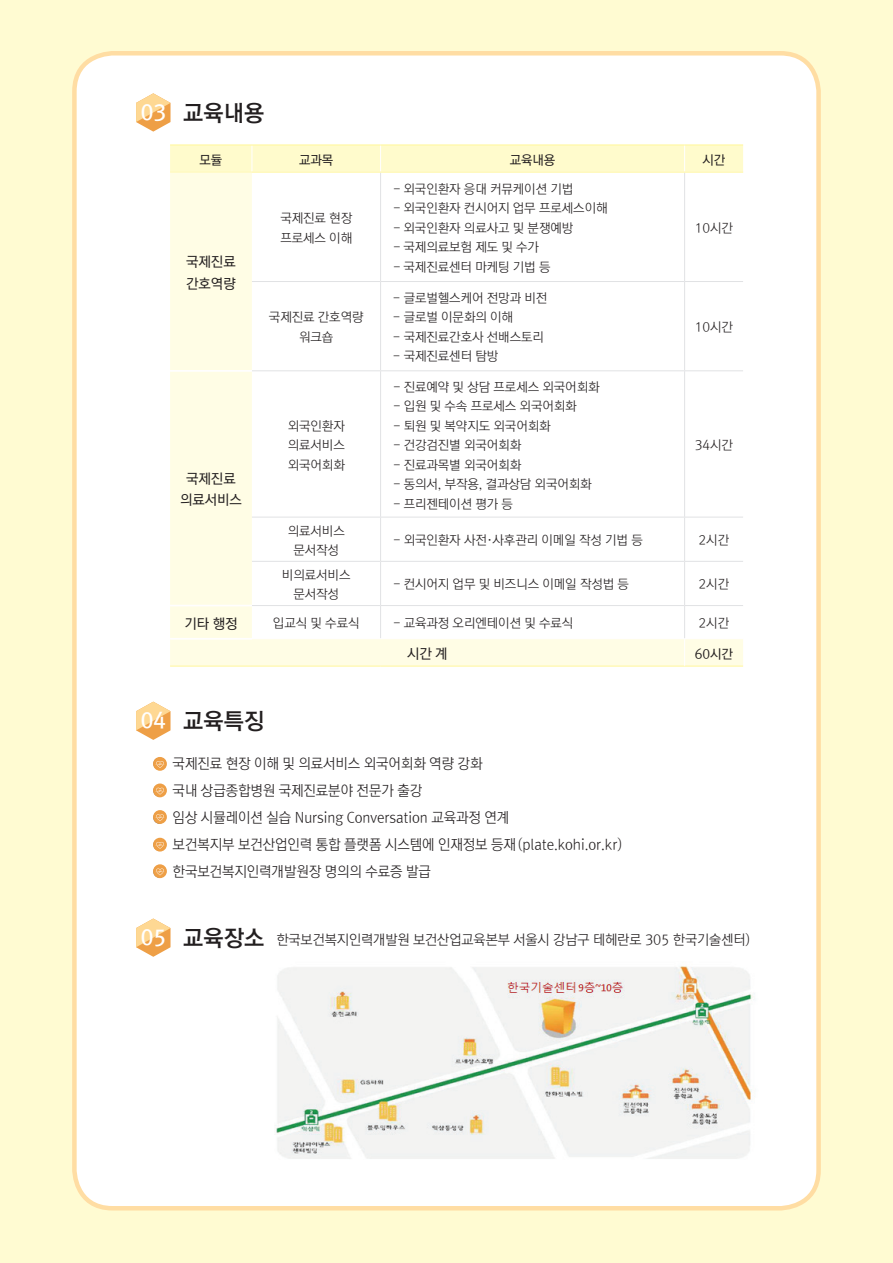
<style>
.page{position:relative;width:893px;height:1263px;background:#fffbd2}
.page>*{position:absolute;margin:0;border:0;box-sizing:border-box;transform-origin:0 0}
.t1{font:22.5px "Rix M Go B";color:#231f20}
.t2{font:14.4px "Rix M Go L";letter-spacing:-.005em;color:#231f20;scale:.96 1}
.t3{font:13.8px "Rix M Go L";letter-spacing:-.005em;color:#231f20}
.t4{font:13.8px/21px "Rix M Go M";letter-spacing:-.005em;color:#231f20}
.t5{font:12.75px/19.5px "Rix M Go L";letter-spacing:-.005em;color:#231f20;text-align:center}
.t6{font:12.75px "Rix M Go M";letter-spacing:-.005em;color:#231f20}
.s1{font-size:21px;color:#fff}
.s2{font-family:"Rix M Go B";font-size:21px;color:#fff}
.s3{font-family:"Rix M Go B";font-size:22.5px}
</style>
<div class="page">
<div style="left:74px;top:53px;width:745px;height:1155px;background:#fff;border-radius:38px"></div>
<div style="left:72px;top:51px;width:749px;height:1159px;border:4px solid #ffdda3;border-radius:38px"></div>
<div style="left:170px;top:173px;width:573px;height:493px;background:#fffde5"></div>
<svg style="left:252px;top:173px;width:491px;height:465px"></svg>
<hr style="left:380px;top:172px;width:1px;height:109px;background:#e1e2e4">
<hr style="left:684px;top:172px;width:1px;height:109px;background:#e1e2e4">
<hr style="left:252px;top:281px;width:129px;height:1px;background:#e1e2e4">
<hr style="left:381px;top:281px;width:304px;height:1px;background:#e1e2e4">
<hr style="left:380px;top:282px;width:1px;height:88px;background:#e1e2e4">
<hr style="left:685px;top:281px;width:58px;height:1px;background:#e1e2e4">
<hr style="left:684px;top:282px;width:1px;height:88px;background:#e1e2e4">
<hr style="left:252px;top:370px;width:129px;height:1px;background:#e1e2e4">
<hr style="left:381px;top:370px;width:304px;height:1px;background:#e1e2e4">
<hr style="left:380px;top:371px;width:1px;height:146px;background:#e1e2e4">
<hr style="left:685px;top:370px;width:58px;height:1px;background:#e1e2e4">
<hr style="left:684px;top:371px;width:1px;height:146px;background:#e1e2e4">
<hr style="left:252px;top:517px;width:129px;height:1px;background:#e1e2e4">
<hr style="left:381px;top:517px;width:304px;height:1px;background:#e1e2e4">
<hr style="left:380px;top:517px;width:1px;height:44px;background:#e1e2e4">
<hr style="left:685px;top:517px;width:58px;height:1px;background:#e1e2e4">
<hr style="left:684px;top:517px;width:1px;height:44px;background:#e1e2e4">
<hr style="left:252px;top:561px;width:129px;height:1px;background:#e1e2e4">
<hr style="left:381px;top:561px;width:304px;height:1px;background:#e1e2e4">
<hr style="left:380px;top:562px;width:1px;height:43px;background:#e1e2e4">
<hr style="left:685px;top:561px;width:58px;height:1px;background:#e1e2e4">
<hr style="left:684px;top:562px;width:1px;height:43px;background:#e1e2e4">
<hr style="left:252px;top:605px;width:129px;height:1px;background:#e1e2e4">
<hr style="left:381px;top:605px;width:304px;height:1px;background:#e1e2e4">
<hr style="left:380px;top:606px;width:1px;height:32px;background:#e1e2e4">
<hr style="left:685px;top:605px;width:58px;height:1px;background:#e1e2e4">
<hr style="left:684px;top:606px;width:1px;height:32px;background:#e1e2e4">
<div style="left:170px;top:146px;width:573px;height:26px;background:#fffbcc"></div>
<hr style="left:170px;top:666px;width:82px;height:1px;background:#fff79a">
<hr style="left:252px;top:666px;width:129px;height:1px;background:#fff79a">
<hr style="left:381px;top:666px;width:304px;height:1px;background:#fff79a">
<hr style="left:685px;top:666px;width:58px;height:1px;background:#fff79a">
<hr style="left:170px;top:145px;width:82px;height:1px;background:#fff79a">
<hr style="left:252px;top:145px;width:129px;height:1px;background:#fff79a">
<hr style="left:381px;top:145px;width:304px;height:1px;background:#fff79a">
<hr style="left:685px;top:145px;width:58px;height:1px;background:#fff79a">
<hr style="left:170px;top:172px;width:82px;height:1px;background:#fff9b8">
<hr style="left:252px;top:172px;width:129px;height:1px;background:#fff9b8">
<hr style="left:381px;top:172px;width:304px;height:1px;background:#fff9b8">
<hr style="left:685px;top:172px;width:58px;height:1px;background:#fff9b8">
<hr style="left:170px;top:370px;width:82px;height:1px;background:#fff">
<hr style="left:170px;top:371px;width:82px;height:1px;background:#fff">
<hr style="left:170px;top:605px;width:82px;height:1px;background:#fff">
<hr style="left:170px;top:606px;width:82px;height:1px;background:#fff">
<svg style="left:684px;top:639px;width:1px;height:27px"></svg>
<hr style="left:170px;top:638px;width:82px;height:1px;background:#fff">
<hr style="left:170px;top:639px;width:82px;height:1px;background:#fff">
<hr style="left:252px;top:638px;width:129px;height:1px;background:#fff">
<hr style="left:381px;top:638px;width:304px;height:1px;background:#fff">
<hr style="left:685px;top:638px;width:58px;height:1px;background:#fff">
<svg style="left:136px;top:93px;width:35px;height:39px"></svg>
<svg style="left:136px;top:702px;width:35px;height:38px"></svg>
<div style="left:153px;top:757px;width:14px;height:14px;background:#ee9f46;border-radius:7px"></div>
<svg style="left:156px;top:761px;width:8px;height:7px"></svg>
<svg style="left:153px;top:783px;width:14px;height:14px"></svg>
<svg style="left:156px;top:787px;width:8px;height:7px"></svg>
<div style="left:153px;top:810px;width:14px;height:14px;background:#ee9f46;border-radius:7px"></div>
<svg style="left:156px;top:814px;width:8px;height:7px"></svg>
<div style="left:153px;top:838px;width:14px;height:13px;background:#ee9f46;border-radius:7px"></div>
<svg style="left:156px;top:842px;width:8px;height:7px"></svg>
<div style="left:153px;top:864px;width:14px;height:14px;background:#ee9f46;border-radius:7px"></div>
<svg style="left:156px;top:868px;width:8px;height:7px"></svg>
<img style="left:275px;top:966px;width:480px;height:193px">
<svg style="left:136px;top:918px;width:35px;height:39px"></svg>
<h1 class="t1" style="left:141px;top:101px;width:125px"><span class="s1">03</span> 교육내용</h1>
<p class="t6" style="left:200px;top:153px;width:24px">모듈</p>
<p class="t6" style="left:299px;top:153px;width:36px">교과목</p>
<p class="t6" style="left:510px;top:153px;width:47px">교육내용</p>
<p class="t6" style="left:702px;top:153px;width:24px">시간</p>
<p class="t4" style="left:186px;top:252px;width:51px">국제진료 간호역량</p>
<p class="t4" style="left:180px;top:469px;width:63px;text-align:center">국제진료 의료서비스</p>
<p class="t5" style="left:280px;top:209px;width:73px;text-align:left">국제진료 현장 프로세스 이해</p>
<p class="t5" style="left:269px;top:308px;width:96px">국제진료 간호역량 워크숍</p>
<p class="t5" style="left:288px;top:416px;width:59px;text-align:justify">외국인환자 의료서비스 외국어회화</p>
<p class="t5" style="left:393px;top:179px;width:181px">- 외국인환자 응대 커뮤케이션 기법</p>
<p class="t5" style="left:393px;top:199px;width:216px">- 외국인환자 컨시어지 업무 프로세스이해</p>
<p class="t5" style="left:393px;top:218px;width:181px">- 외국인환자 의료사고 및 분쟁예방</p>
<p class="t5" style="left:393px;top:238px;width:147px">- 국제의료보험 제도 및 수가</p>
<p class="t5" style="left:393px;top:257px;width:159px">- 국제진료센터 마케팅 기법 등</p>
<p class="t5" style="left:393px;top:288px;width:155px">- 글로벌헬스케어 전망과 비전</p>
<p class="t5" style="left:393px;top:308px;width:121px">- 글로벌 이문화의 이해</p>
<p class="t5" style="left:393px;top:327px;width:152px">- 국제진료간호사 선배스토리</p>
<p class="t5" style="left:393px;top:347px;width:107px">- 국제진료센터 탐방</p>
<p class="t5" style="left:393px;top:377px;width:208px">- 진료예약 및 상담 프로세스 외국어회화</p>
<p class="t5" style="left:393px;top:397px;width:185px">- 입원 및 수속 프로세스 외국어회화</p>
<p class="t5" style="left:393px;top:416px;width:159px">- 퇴원 및 복약지도 외국어회화</p>
<p class="t5" style="left:393px;top:436px;width:129px">- 건강검진별 외국어회화</p>
<p class="t5" style="left:393px;top:455px;width:129px">- 진료과목별 외국어회화</p>
<p class="t5" style="left:393px;top:475px;width:200px">- 동의서, 부작용, 결과상담 외국어회화</p>
<p class="t5" style="left:393px;top:494px;width:121px">- 프리젠테이션 평가 등</p>
<p class="t5" style="left:695px;top:218px;width:40px">10시간</p>
<p class="t5" style="left:695px;top:318px;width:40px">10시간</p>
<p class="t5" style="left:695px;top:436px;width:40px">34시간</p>
<p class="t5" style="left:288px;top:521px;width:59px">의료서비스 문서작성</p>
<p class="t5" style="left:393px;top:531px;width:251px">- 외국인환자 사전·사후관리 이메일 작성 기법 등</p>
<p class="t5" style="left:699px;top:531px;width:32px">2시간</p>
<p class="t5" style="left:282px;top:565px;width:70px">비의료서비스 문서작성</p>
<p class="t5" style="left:393px;top:575px;width:237px">- 컨시어지 업무 및 비즈니스 이메일 작성법 등</p>
<p class="t5" style="left:699px;top:575px;width:32px">2시간</p>
<p class="t4" style="left:184px;top:613px;width:55px">기타 행정</p>
<p class="t5" style="left:273px;top:614px;width:88px">입교식 및 수료식</p>
<p class="t5" style="left:393px;top:614px;width:182px">- 교육과정 오리엔테이션 및 수료식</p>
<p class="t5" style="left:699px;top:614px;width:32px">2시간</p>
<p class="t4" style="left:407px;top:643px;width:42px">시간 계</p>
<p class="t6" style="left:695px;top:647px;width:40px">60시간</p>
<h1 class="t1" style="left:141px;top:709px;width:125px"><span class="s1">04</span> 교육특징</h1>
<p class="t2" style="left:153px;top:756px;width:345px">● 국제진료 현장 이해 및 의료서비스 외국어회화 역량 강화</p>
<p class="t2" style="left:153px;top:783px;width:282px">● 국내 상급종합병원 국제진료분야 전문가 출강</p>
<p class="t2" style="left:153px;top:810px;width:373px">● 임상 시뮬레이션 실습 Nursing Conversation 교육과정 연계</p>
<p class="t2" style="left:153px;top:837px;width:490px">● 보건복지부 보건산업인력 통합 플랫폼 시스템에 인재정보 등재 (plate.kohi.or.kr)</p>
<p class="t2" style="left:153px;top:864px;width:291px">● 한국보건복지인력개발원장 명의의 수료증 발급</p>
<p class="t3" style="left:141px;top:933px;width:611px"><span class="s2">05</span> <span class="s3">교육장소</span> 한국보건복지인력개발원 보건산업교육본부 서울시 강남구 테헤란로 305 한국기술센터)</p>
</div>
